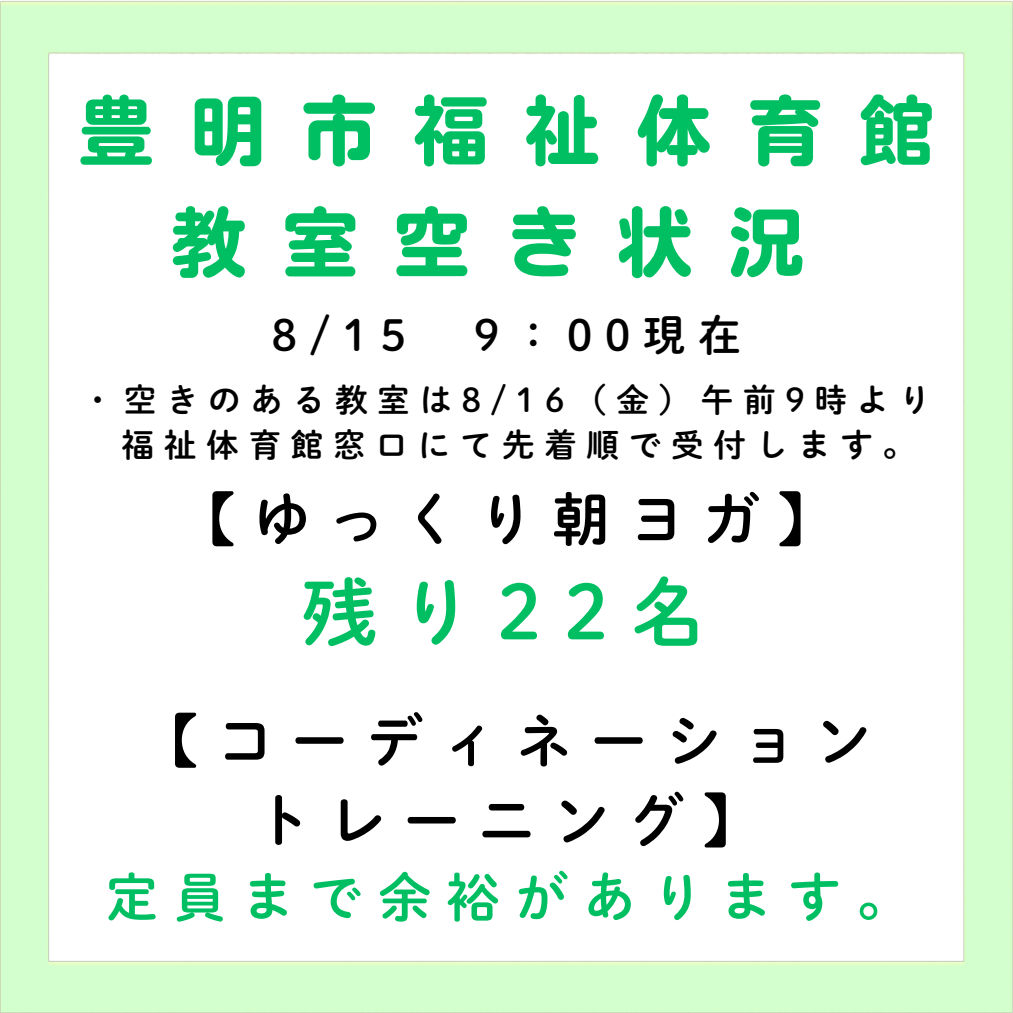
<style>
.page{position:relative;width:1013px;height:1013px;background:#fff}
.page>*{position:absolute;margin:0;border:0;box-sizing:border-box;transform-origin:0 0}
.t1{font:75px "Nud Motoya Maru Std W6";letter-spacing:.485em;color:#00bf63}
.t2{font:75px "DMT Shuei M Go Std B";letter-spacing:.3em;color:#00bf63}
.t3{font:57.5px/79.8px "DMT Shuei M Go Std B";letter-spacing:.3em;color:#000;text-align:center}
.t4{font:52.5px "DMT Shuei M Go Std B";letter-spacing:.3em;color:#00bf63}
.t5{font:42.5px "DMT Shuei M Go Std B";letter-spacing:.3em;color:#000}
.t6{font:32.5px "DMT Shuei M Go Std B";letter-spacing:.3em;color:#000}
</style>
<div class="page">
<img style="left:0;top:1px;width:1012px;height:1011px">
<h2 class="t1" style="left:79px;top:93px;width:857px">豊明市福祉体育館</h2>
<h2 class="t1" style="left:171px;top:205px;width:634px">教室空き状況</h2>
<p class="t5" style="left:272px;top:313px;width:136px">8/15</p>
<p class="t5" style="left:474px;top:313px;width:268px">9：00現在</p>
<h3 class="t6" style="left:81px;top:383px;width:851px">・空きのある教室は8/16（金）午前9時より</h3>
<p class="t6" style="left:122px;top:428px;width:794px">福祉体育館窓口にて先着順で受付します。</p>
<h1 class="t3" style="left:179px;top:479px;width:657px">【ゆっくり朝ヨガ】</h1>
<h1 class="t2" style="left:302px;top:574px;width:405px">残り22名</h1>
<h1 class="t3" style="left:141px;top:700px;width:732px">【コーディネーショントレーニング】</h1>
<h1 class="t4" style="left:105px;top:870px;width:805px">定員まで余裕があります。</h1>
</div>
